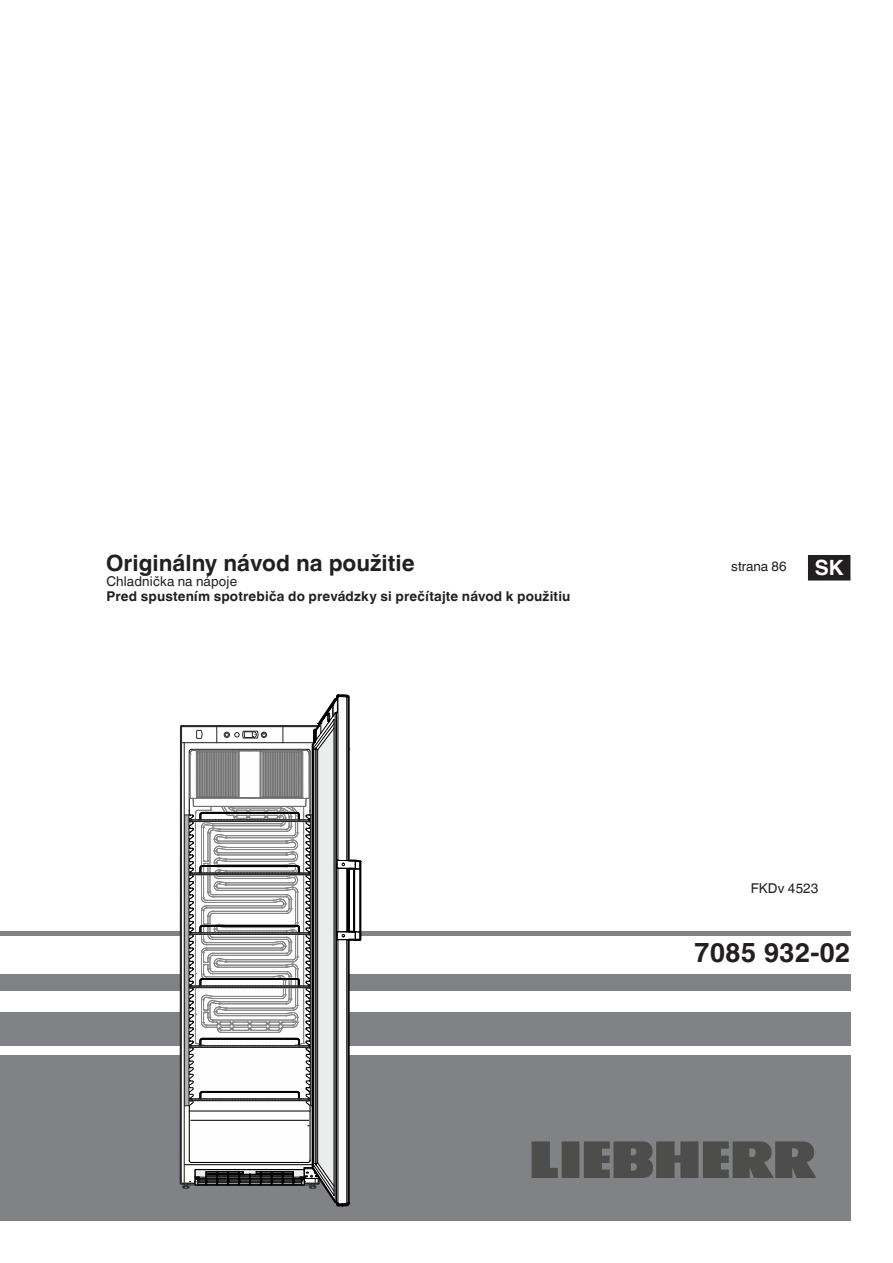
<style>
.page{position:relative;width:893px;height:1263px;background:#fff}
.page>*{position:absolute;margin:0;border:0;box-sizing:border-box;transform-origin:0 0}
.t1{font:700 27px "Helvetica Linotype";color:#231f20}
.t2{font:700 22.5px "Helvetica Linotype";color:#231f20}
.t3{font:700 21px "Helvetica Linotype";color:#fff}
.Text_L{font:700 13.5px "Helvetica Linotype";letter-spacing:.01em;color:#231f20}
.Text_L-2{font:13.5px "Helvetica Linotype";letter-spacing:.01em;color:#231f20}
</style>
<div class="page">
<div style="left:0;top:1054px;width:850px;height:166px;background:#808285"></div>
<div style="left:0;top:1012px;width:850px;height:34px;background:#808285"></div>
<div style="left:0;top:974px;width:850px;height:17px;background:#808285"></div>
<hr style="left:0;top:931px;width:850px;height:4px;background:#808285">
<svg style="left:532px;top:1141px;width:284px;height:37px"></svg>
<hr style="left:181px;top:742px;width:138px;height:1px;background:#2b2a29">
<svg style="left:182px;top:694px;width:179px;height:512px"></svg>
<div style="left:809px;top:556px;width:41px;height:24px;background:#231f20"></div>
<div style="left:808px;top:555px;width:42px;height:25px;border:2px solid #231f20"></div>
<p class="t2" style="left:106px;top:550px;width:310px">Originálny návod na použitie</p>
<p class="Text_L-2" style="left:731px;top:559px;width:57px">strana 86</p>
<p class="Text_L-2" style="left:106px;top:574px;width:132px">Chladnička na nápoje</p>
<p class="Text_L" style="left:106px;top:589px;width:466px">Pred spustením spotrebiča do prevádzky si prečítajte návod k použitiu</p>
<p class="t3" style="left:815px;top:556px;width:31px">SK</p>
<p class="Text_L-2" style="left:751px;top:880px;width:69px">FKDv 4523</p>
<p class="t1" style="left:694px;top:936px;width:158px">7085 932-02</p>
</div>
